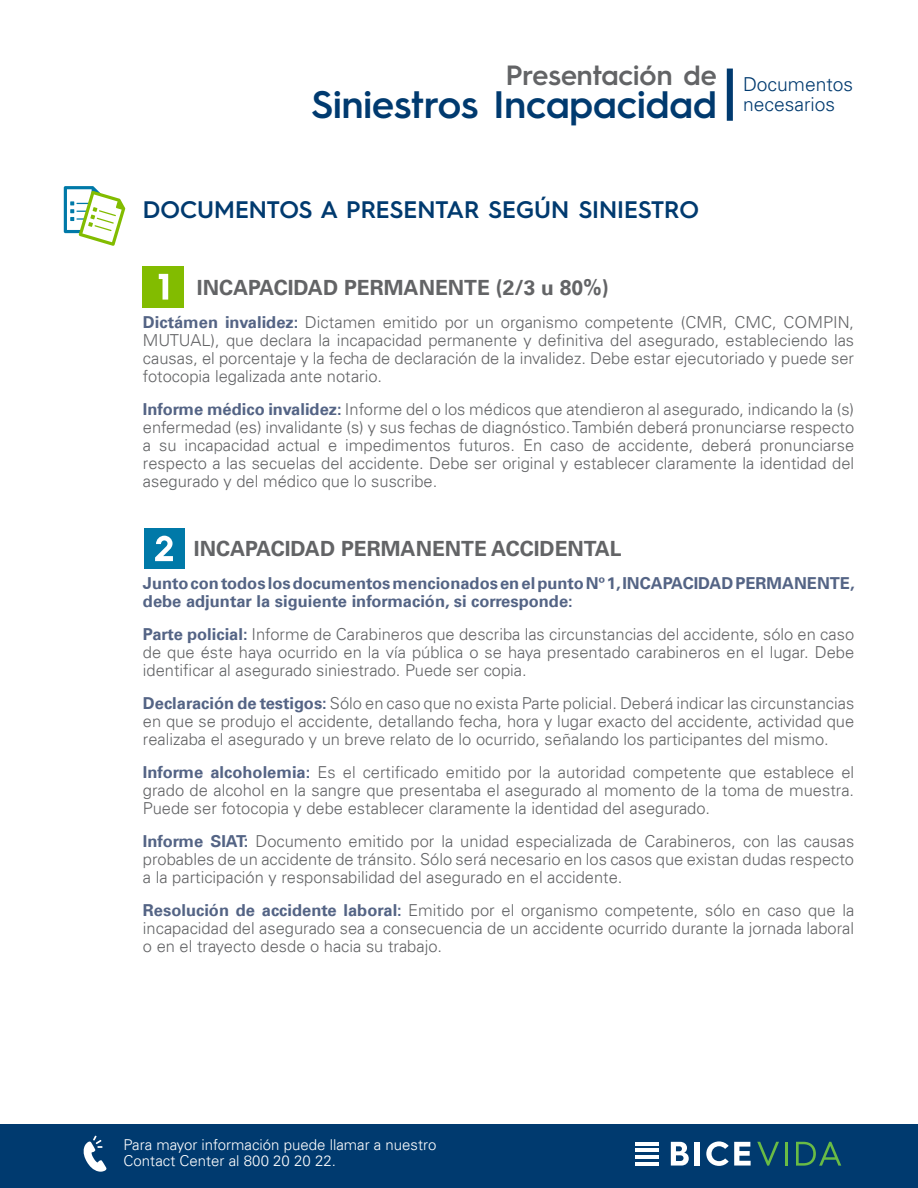
<style>
.page{position:relative;width:918px;height:1188px;background:#fff}
.page>*{position:absolute;margin:0;border:0;box-sizing:border-box;transform-origin:0 0}
.t1{font:600 38.4px "Hurme Geometric Sans 3";color:#003a6f}
.t2{font:600 27.9px "Hurme Geometric Sans 3";color:#636466}
.t3{font:600 24px "Hurme Geometric Sans 3";color:#003a6f}
.t4{font:700 21px "Univers LT";color:#636466}
.t5{font:300 19.2px/19.2px "Univers LT";color:#003a6f}
.t6{font:300 16.5px/18px "Univers LT";color:#636466;text-align:justify}
.t7{font:700 16.5px/18px "Univers LT";color:#546485}
.t8{font:300 15px/16.5px "Univers LT";color:#fff}
.s1{font-weight:700;color:#546485}
</style>
<div class="page">
<div style="left:0;top:1124px;width:918px;height:63px;background:#003a6f"></div>
<svg style="left:757px;top:1142px;width:22px;height:24px"></svg>
<hr style="left:785px;top:1142px;width:3px;height:24px;background:#69bb45">
<svg style="left:796px;top:1142px;width:45px;height:24px"></svg>
<hr style="left:635px;top:1142px;width:24px;height:3px;background:#fff">
<hr style="left:635px;top:1149px;width:24px;height:3px;background:#fff">
<hr style="left:635px;top:1156px;width:24px;height:3px;background:#fff">
<hr style="left:635px;top:1162px;width:24px;height:4px;background:#fff">
<svg style="left:671px;top:1142px;width:18px;height:24px"></svg>
<div style="left:695px;top:1142px;width:5px;height:24px;background:#fff"></div>
<svg style="left:706px;top:1141px;width:45px;height:25px"></svg>
<svg style="left:83px;top:1136px;width:23px;height:36px"></svg>
<div style="left:727px;top:69px;width:6px;height:52px;background:#003a6f"></div>
<svg style="left:64px;top:186px;width:61px;height:60px"></svg>
<div style="left:143px;top:266px;width:41px;height:41px;background:#82bc00"></div>
<svg style="left:159px;top:274px;width:9px;height:26px"></svg>
<div style="left:144px;top:528px;width:40px;height:40px;background:#0079a8"></div>
<svg style="left:155px;top:536px;width:18px;height:25px"></svg>
<h2 class="t2" style="left:506px;top:56px;width:212px">Presentación de</h2>
<h1 class="t1" style="left:311px;top:78px;width:407px">Siniestros Incapacidad</h1>
<h3 class="t3" style="left:143px;top:193px;width:558px">DOCUMENTOS A PRESENTAR SEGÚN SINIESTRO</h3>
<p class="t5" style="left:743px;top:75px;width:112px">Documentos necesarios</p>
<p class="t4" style="left:197px;top:276px;width:413px">INCAPACIDAD PERMAN ENTE (2/3 u 80%)</p>
<p class="t6" style="left:143px;top:313px;width:713px"><span class="s1">Dictámen invalidez:</span> Dictamen emitido por un organismo competente (CMR, CMC, COMPIN, MUTUAL), que declara la incapacidad permanente y definitiva del asegurado, estableciendo las causas, el porcentaje y la fecha de declaración de la invalidez. Debe estar ejecutoriado y puede ser fotocopia legalizada ante notario.</p>
<p class="t6" style="left:143px;top:400px;width:713px"><span class="s1">Informe médico invalidez:</span> Informe del o los médicos que atendieron al asegurado, indicando la (s) enfermedad (es) invalidante (s) y sus fechas de diagnóstico. También deberá pronunciarse respecto a su incapacidad actual e impedimentos futuros. En caso de accidente, deberá pronunciarse respecto a las secuelas del accidente. Debe ser original y establecer claramente la identidad del asegurado y del médico que lo suscribe.</p>
<p class="t4" style="left:194px;top:537px;width:429px">INCAPACIDAD PERMAN ENTE ACCIDENTAL</p>
<p class="t7" style="left:143px;top:575px;width:713px">Junto con todos los documentos mencionados en el punto Nº 1, INCAPACIDAD PERMAN ENTE, debe adjuntar la siguiente información, si corresponde:</p>
<p class="t6" style="left:143px;top:625px;width:713px"><span class="s1">Parte policial:</span> Informe de Carabineros que describa las circunstancias del accidente, sólo en caso de que éste haya ocurrido en la vía pública o se haya presentado carabineros en el lugar. Debe identificar al asegurado siniestrado. Puede ser copia.</p>
<p class="t6" style="left:143px;top:694px;width:713px"><span class="s1">Declaración de testigos:</span> Sólo en caso que no exista Parte policial. Deberá indicar las circunstancias en que se produjo el accidente, detallando fecha, hora y lugar exacto del accidente, actividad que realizaba el asegurado y un breve relato de lo ocurrido, señalando los participantes del mismo.</p>
<p class="t6" style="left:143px;top:763px;width:713px"><span class="s1">Informe alcoholemia:</span> Es el certificado emitido por la autoridad competente que establece el grado de alcohol en la sangre que presentaba el asegurado al momento de la toma de muestra.<br>Puede ser fotocopia y debe establecer claramente la identidad del asegurado.</p>
<p class="t6" style="left:143px;top:832px;width:713px"><span class="s1">Informe SIAT:</span> Documento emitido por la unidad especializada de Carabineros, con las causas probables de un accidente de tránsito. Sólo será necesario en los casos que existan dudas respecto a la participación y responsabilidad del asegurado en el accidente.</p>
<p class="t6" style="left:143px;top:901px;width:713px"><span class="s1">Resolución de accidente laboral:</span> Emitido por el organismo competente, sólo en caso que la incapacidad del asegurado sea a consecuencia de un accidente ocurrido durante la jornada laboral o en el trayecto desde o hacia su trabajo.</p>
<p class="t8" style="left:123px;top:1136px;width:314px">Para mayor información puede llamar a nuestro<br>Contact Center al 800 20 20 22.</p>
</div>
